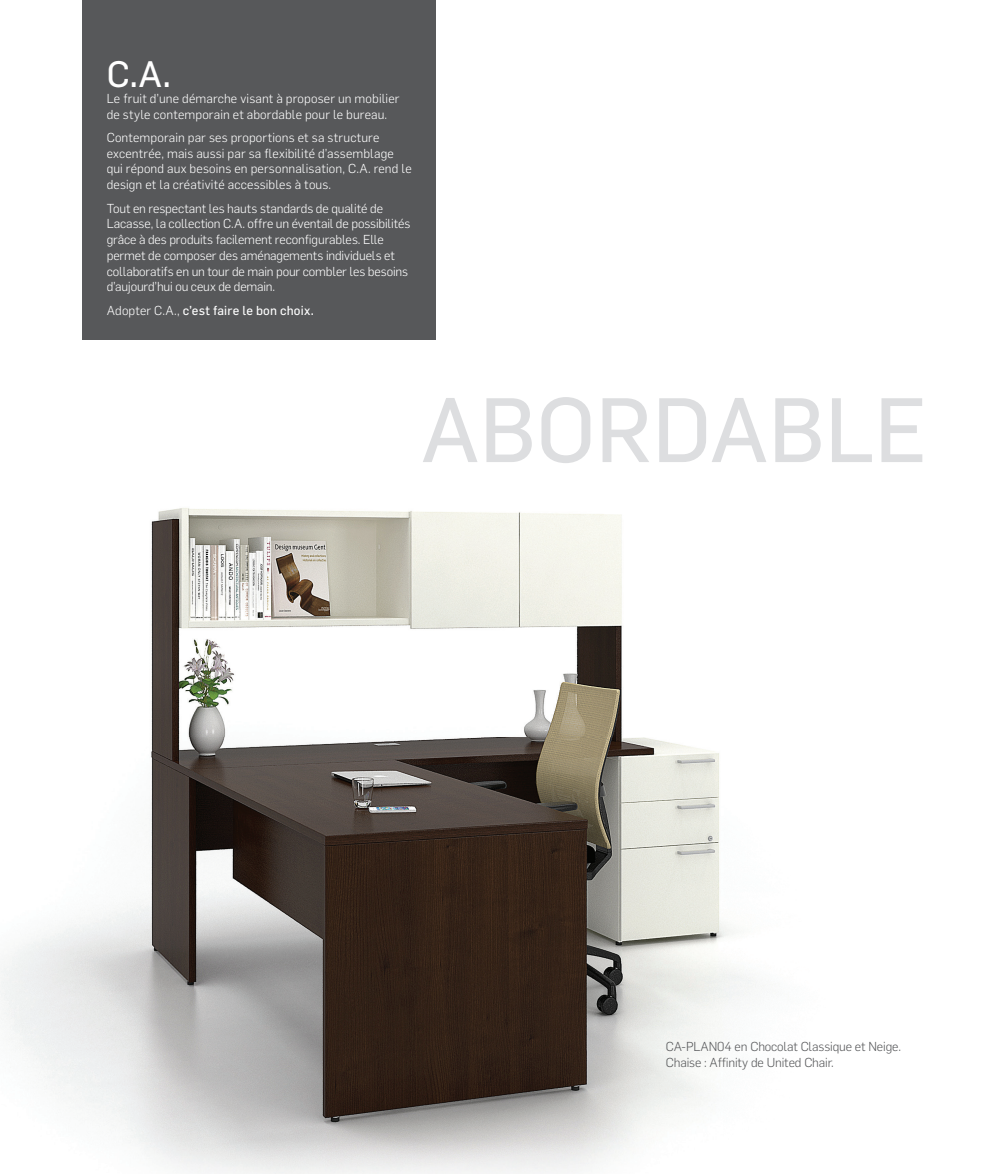
<style>
.page{position:relative;width:985px;height:1174px;background:#fff}
.page>*{position:absolute;margin:0;border:0;box-sizing:border-box;transform-origin:0 0}
.t1{font:36px "Flama";color:#fff}
.t2{font:300 12.75px/15.8px "Flama";letter-spacing:.005em;color:#fff}
.t3{font:300 12.75px/15.8px "Flama";letter-spacing:-.01em;color:#57585a}
.t4{font:12.75px "Flama";letter-spacing:.015em;color:#fff}
.s1{font-weight:300}
</style>
<div class="page">
<div style="left:82px;top:0;width:353px;height:339px;background:#57585a"></div>
<img style="left:0;top:455px;width:923px;height:719px">
<svg style="left:436px;top:397px;width:486px;height:29px"></svg>
<img style="left:423px;top:426px;width:499px;height:37px">
<h1 class="t1" style="left:107px;top:52px;width:66px">C.A.</h1>
<p class="t2" style="left:107px;top:90px;width:294px">Le fruit d’une démarche visant à proposer un mobilier de style contemporain et abordable pour le bureau.</p>
<p class="t2" style="left:107px;top:129px;width:306px">Contemporain par ses proportions et sa structure excentrée, mais aussi par sa flexibilité d’assemblage qui répond aux besoins en personnalisation, C.A. rend le design et la créativité accessibles à tous.</p>
<p class="t2" style="left:107px;top:200px;width:305px">Tout en respectant les hauts standards de qualité de Lacasse, la collection C.A. offre un éventail de possibilités grâce à des produits facilement reconfigurables. Elle permet de composer des aménagements individuels et collaboratifs en un tour de main pour combler les besoins d’aujourd’hui ou ceux de demain.</p>
<p class="t4" style="left:107px;top:302px;width:209px"><span class="s1">Adopter C.A.,</span> c’est faire le bon choix.</p>
<p class="t3" style="left:666px;top:1039px;width:237px">CA-PLAN04 en Chocolat Classique et Neige.<br>Chaise : Affinity de United Chair.</p>
</div>
